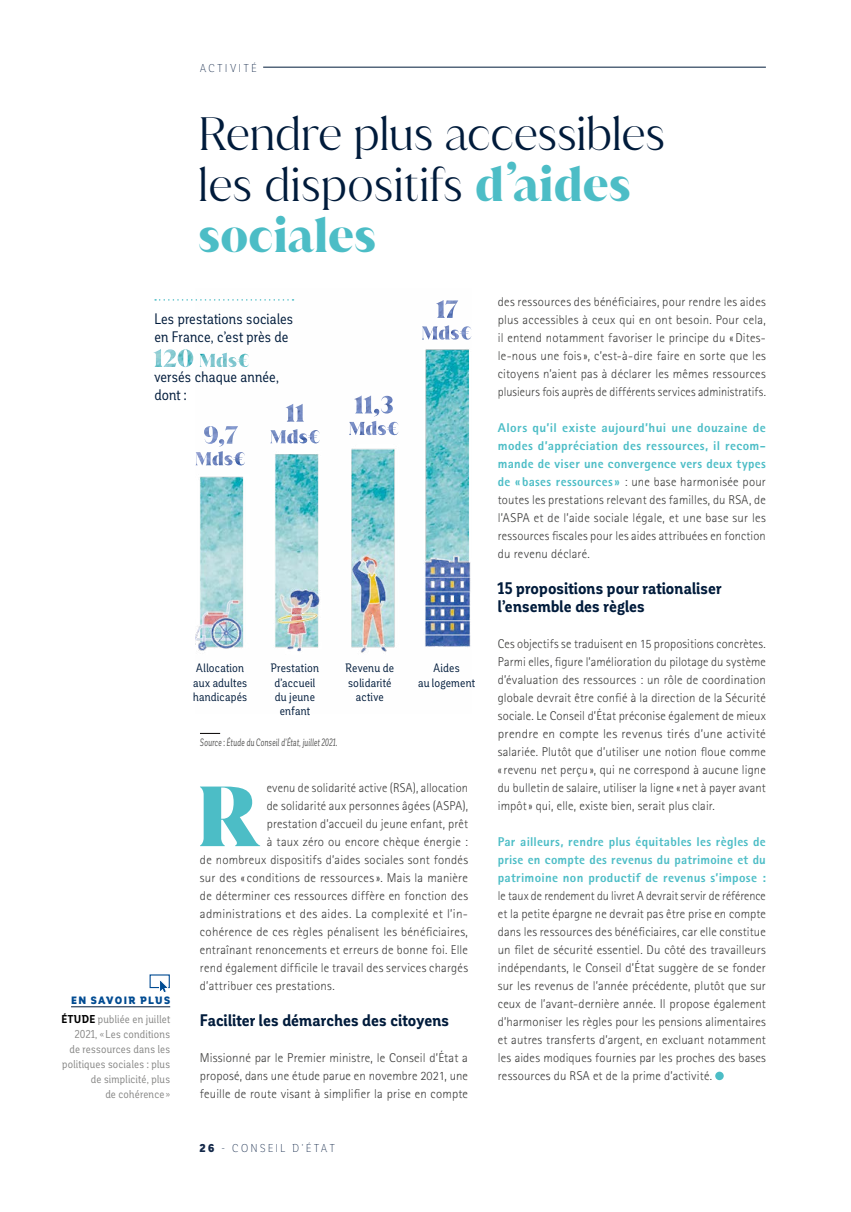
<style>
.page{position:relative;width:851px;height:1212px;background:#fff}
.page>*{position:absolute;margin:0;border:0;box-sizing:border-box;transform-origin:0 0}
.t1{font:900 81.75px "Juana Alt";color:#4cbdc6}
.t2{font:300 45px/51px "Juana Alt";letter-spacing:-.005em;color:#001b3b}
.t3{font:700 16.5px/18px "Corporative Cnd";letter-spacing:.005em;color:#001b3b}
.t4{font:15px/18px "Corporative Cnd";letter-spacing:.005em;color:#001b3b}
.t5{font:300 12.75px/18px "Rotis Sans Serif Std";letter-spacing:.015em;color:#3b3b3a;text-align:justify}
.t6{font:300 12.75px/18px "Rotis Sans Serif Std";letter-spacing:.015em;color:#3b3b3a;text-align:justify;scale:.96 1}
.t7{font:800 12.75px/18px "Rotis Sans Serif Std";letter-spacing:.02em;color:#4cbdc6;text-align:justify}
.t8{font:12px/14.4px "Corporative Cnd";letter-spacing:.015em;color:#001b3b;text-align:center}
.t9{font:11.25px/15px "Corporative Cnd";letter-spacing:.02em;color:#878786;text-align:right}
.t10{font:300 11.25px "Corporative Cnd";letter-spacing:.23em;color:#14294a}
.t11{font:italic 10.5px "Corporative Cnd";letter-spacing:.025em;color:#565655;scale:.79 1}
.t12{font:900 10.5px "Corporative Cnd";letter-spacing:.135em;color:#004b92}
.s1{font-weight:700;color:#4cbdc6}
.s2{font-weight:700;color:#000}
.s3{font-weight:900}
.s4{font-weight:800;color:#4cbdc6}
</style>
<div class="page">
<hr style="left:263px;top:67px;width:502px;height:1px;background:#001b3b">
<div style="left:715px;top:1071px;width:8px;height:9px;background:#4cbdc6;border-radius:50%"></div>
<hr style="left:71px;top:1006px;width:99px;height:1px;background:#001b3b">
<div style="left:149px;top:974px;width:21px;height:14px;border:1px solid #004b92"></div>
<svg style="left:159px;top:980px;width:9px;height:13px"></svg>
<img style="left:195px;top:299px;width:276px;height:354px">
<img style="left:422px;top:300px;width:49px;height:40px">
<img style="left:349px;top:395px;width:49px;height:40px">
<img style="left:270px;top:404px;width:49px;height:39px">
<img style="left:195px;top:426px;width:50px;height:39px">
<svg style="left:200px;top:733px;width:20px;height:1px"></svg>
<img style="left:153px;top:349px;width:96px;height:18px">
<svg style="left:155px;top:299px;width:138px;height:2px"></svg>
<p class="t10" style="left:200px;top:62px;width:58px">ACTIVITÉ</p>
<h2 class="t2" style="left:198px;top:107px;width:468px">Rendre plus accessibles les dispositifs <span class="s1">d’aides sociales</span></h2>
<p class="t4" style="left:154px;top:310px;width:140px">Les prestations sociales en France, c’est près de</p>
<p class="t4" style="left:154px;top:367px;width:126px">versés chaque année, dont :</p>
<p class="t8" style="left:271px;top:661px;width:50px">Prestation d’accueil du jeune enfant</p>
<p class="t8" style="left:193px;top:661px;width:56px;text-align:left">Allocation aux adultes handicapés</p>
<p class="t11" style="left:200px;top:737px;width:175px">Source : Étude du Conseil d’État, juillet 2021.</p>
<p class="t8" style="left:345px;top:661px;width:50px">Revenu de solidarité active</p>
<p class="t8" style="left:418px;top:661px;width:58px">Aides<br>au logement</p>
<p class="t12" style="left:71px;top:994px;width:100px">EN SAVOIR PLUS</p>
<p class="t9" style="left:61px;top:1012px;width:110px"><span class="s2">ÉTUDE</span> publiée en juillet<br>2021, «Les conditions de ressources dans les politiques sociales : plus de simplicité, plus<br>de cohérence»</p>
<h1 class="t1" style="left:197px;top:761px;width:62px">R</h1>
<p class="t5" style="left:267px;top:779px;width:203px">evenu de solidarité active (RSA), allocation</p>
<p class="t5" style="left:267px;top:797px;width:203px">de solidarité aux personnes âgées (ASPA),</p>
<p class="t5" style="left:267px;top:815px;width:203px">prestation d’accueil du jeune enfant, prêt</p>
<p class="t5" style="left:267px;top:833px;width:203px">à taux zéro ou encore chèque énergie :</p>
<p class="t5" style="left:200px;top:851px;width:269px">de nombreux dispositifs d’aides sociales sont fondés</p>
<p class="t5" style="left:200px;top:869px;width:269px">sur des « conditions de ressources». Mais la manière</p>
<p class="t5" style="left:200px;top:887px;width:269px">de déterminer ces ressources diffère en fonction des</p>
<p class="t5" style="left:200px;top:905px;width:269px">administrations et des aides. La complexité et l’in-</p>
<p class="t5" style="left:200px;top:923px;width:269px">cohérence de ces règles pénalisent les bénéficiaires,</p>
<p class="t5" style="left:200px;top:941px;width:269px">entraînant renoncements et erreurs de bonne foi. Elle</p>
<p class="t5" style="left:200px;top:959px;width:269px">rend également difficile le travail des services chargés</p>
<p class="t5" style="left:200px;top:977px;width:136px">d’attribuer ces prestations.</p>
<p class="t3" style="left:200px;top:1011px;width:250px">Faciliter les démarches des citoyens</p>
<p class="t5" style="left:200px;top:1049px;width:269px">Missionné par le Premier ministre, le Conseil d’État a proposé, dans une étude parue en novembre 2021, une feuille de route visant à simplifier la prise en compte</p>
<p class="t10" style="left:200px;top:1142px;width:136px"><span class="s3">26</span> - CONSEIL D’ÉTAT</p>
<p class="t5" style="left:497px;top:293px;width:269px">des ressources des bénéficiaires, pour rendre les aides plus accessibles à ceux qui en ont besoin. Pour cela, il entend notamment favoriser le principe du « Dites&shy;le-nous une fois», c’est-à-dire faire en sorte que les citoyens n’aient pas à déclarer les mêmes ressources plusieurs fois auprès de différents services administratifs.</p>
<p class="t5" style="left:497px;top:419px;width:269px"><span class="s4">Alors qu’il existe aujourd’hui une douzaine de modes d’appréciation des ressources, il recom&shy;mande de viser une convergence vers deux types de « bases ressources »</span> : une base harmonisée pour toutes les prestations relevant des familles, du RSA, de l’ASPA et de l’aide sociale légale, et une base sur les ressources fiscales pour les aides attribuées en fonction du revenu déclaré.</p>
<p class="t3" style="left:497px;top:579px;width:225px">15 propositions pour rationaliser l’ensemble des règles</p>
<p class="t5" style="left:497px;top:635px;width:269px">Ces objectifs se traduisent en 15 propositions concrètes.<br>Parmi elles, figure l’amélioration du pilotage du système d’évaluation des ressources : un rôle de coordination globale devrait être confié à la direction de la Sécurité sociale. Le Conseil d’État préconise également de mieux prendre en compte les revenus tirés d’une activité salariée. Plutôt que d’utiliser une notion floue comme «revenu net perçu », qui ne correspond à aucune ligne du bulletin de salaire, utiliser la ligne « net à payer avant impôt» qui, elle, existe bien, serait plus clair.</p>
<p class="t7" style="left:497px;top:833px;width:269px">Par ailleurs, rendre plus équitables les règles de prise en compte des revenus du patrimoine et du patrimoine non productif de revenus s’impose :</p>
<p class="t6" style="left:497px;top:887px;width:281px">le taux de rendement du livret A devrait servir de référence et la petite épargne ne devrait pas être prise en compte dans les ressources des bénéficiaires, car elle constitue un filet de sécurité essentiel. Du côté des travailleurs indépendants, le Conseil d’État suggère de se fonder sur les revenus de l’année précédente, plutôt que sur ceux de l’avant-dernière année. Il propose également d’harmoniser les règles pour les pensions alimentaires et autres transferts d’argent, en excluant notamment les aides modiques fournies par les proches des bases ressources du RSA et de la prime d’activité.</p>
</div>
